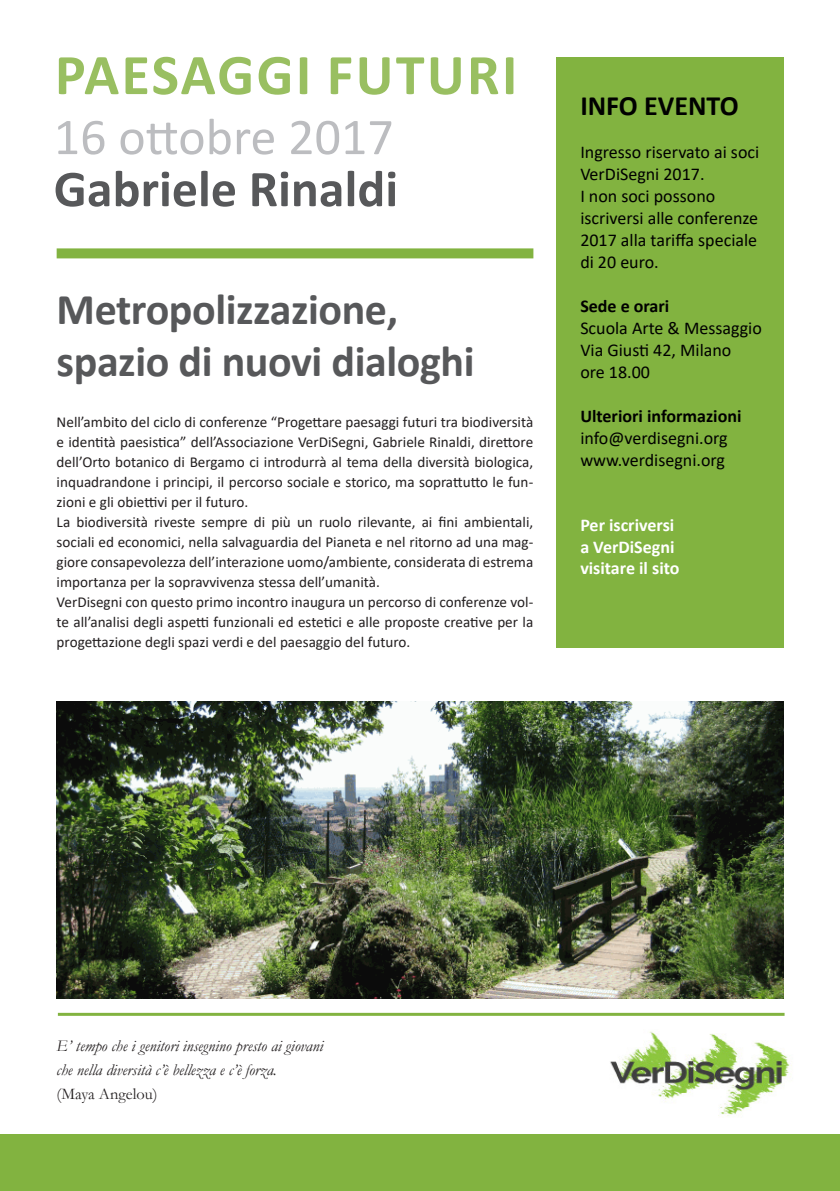
<style>
.page{position:relative;width:840px;height:1191px;background:#fff}
.page>*{position:absolute;margin:0;border:0;box-sizing:border-box;transform-origin:0 0}
.t1{font:700 58px "Calibri";letter-spacing:.04em;color:#99bf61}
.t2{font:700 52px "Calibri";color:#57585a}
.t3{font:52px "Calibri";color:#bcbdc0}
.t4{font:700 44px "Calibri";letter-spacing:-.01em;color:#57585a}
.t5{font:700 28px "Calibri";color:#000}
.t6{font:18px/22px "Calibri";color:#000}
.t7{font:700 18px "Calibri";color:#fff}
.t8{font:700 18px "Calibri";color:#000}
.t9{font:italic 16.4px "Garamond";color:#231f20}
.t10{font:16.4px "Garamond";color:#231f20}
.t11{font:15.2px/20px "Calibri";color:#231f20;text-align:justify}
</style>
<div class="page">
<div style="left:556px;top:58px;width:226px;height:590px;background:#82b340"></div>
<div style="left:1px;top:1134px;width:838px;height:57px;background:#82b340"></div>
<hr style="left:58px;top:1012px;width:726px;height:3px;background:#82b340">
<div style="left:57px;top:248px;width:476px;height:10px;background:#82b340"></div>
<img style="left:57px;top:701px;width:725px;height:297px">
<img style="left:610px;top:1031px;width:182px;height:85px">
<p class="t1" style="left:55px;top:34px;width:464px">PAESAGGI FUTURI</p>
<p class="t3" style="left:54px;top:101px;width:341px">16 ottobre 2017</p>
<p class="t2" style="left:54px;top:152px;width:346px">Gabriele Rinaldi</p>
<p class="t4" style="left:57px;top:278px;width:343px">Metropolizzazione,</p>
<p class="t4" style="left:57px;top:330px;width:419px">spazio di nuovi dialoghi</p>
<p class="t11" style="left:57px;top:411px;width:478px">Nell’ambito del ciclo di conferenze “Progettare paesaggi futuri tra biodiversità e identità paesistica” dell’Associazione VerDiSegni, Gabriele Rinaldi, direttore dell’Orto botanico di Bergamo ci introdurrà al tema della diversità biologica, inquadrandone i principi, il percorso sociale e storico, ma soprattutto le fun&shy;zioni e gli obiettivi per il futuro.</p>
<p class="t11" style="left:57px;top:511px;width:478px">La biodiversità riveste sempre di più un ruolo rilevante, ai fini ambientali, sociali ed economici, nella salvaguardia del Pianeta e nel ritorno ad una mag&shy;giore consapevolezza dell’interazione uomo/ambiente, considerata di estrema importanza per la sopravvivenza stessa dell’umanità.</p>
<p class="t11" style="left:57px;top:591px;width:478px">VerDisegni con questo primo incontro inaugura un percorso di conferenze vol&shy;te all’analisi degli aspetti funzionali ed estetici e alle proposte creative per la progettazione degli spazi verdi e del paesaggio del futuro.</p>
<p class="t5" style="left:580px;top:85px;width:160px">INFO EVENTO</p>
<p class="t6" style="left:580px;top:141px;width:180px">Ingresso riservato ai soci<br>VerDiSegni 2017.</p>
<p class="t6" style="left:580px;top:185px;width:179px">I non soci possono iscriversi alle conferenze<br>2017 alla tariffa speciale di 20 euro.</p>
<p class="t8" style="left:580px;top:293px;width:90px">Sede e orari</p>
<p class="t6" style="left:580px;top:317px;width:183px">Scuola Arte &amp; Messaggio</p>
<p class="t6" style="left:580px;top:339px;width:152px">Via Giusti 42, Milano</p>
<p class="t6" style="left:580px;top:361px;width:71px">ore 18.00</p>
<p class="t8" style="left:580px;top:403px;width:162px">Ulteriori informazioni</p>
<p class="t6" style="left:580px;top:427px;width:149px">info@verdisegni.org</p>
<p class="t6" style="left:580px;top:449px;width:146px">www.verdisegni.org</p>
<p class="t7" style="left:580px;top:512px;width:95px">Per iscriversi</p>
<p class="t7" style="left:580px;top:534px;width:96px">a VerDiSegni</p>
<p class="t7" style="left:580px;top:555px;width:101px">visitare il sito</p>
<p class="t9" style="left:57px;top:1034px;width:268px">E’ tempo che i genitori insegnino presto ai giovani</p>
<p class="t9" style="left:57px;top:1058px;width:221px">che nella diversità c’è bellezza e c’è forza.</p>
<p class="t10" style="left:57px;top:1083px;width:102px">(Maya Angelou)</p>
</div>
